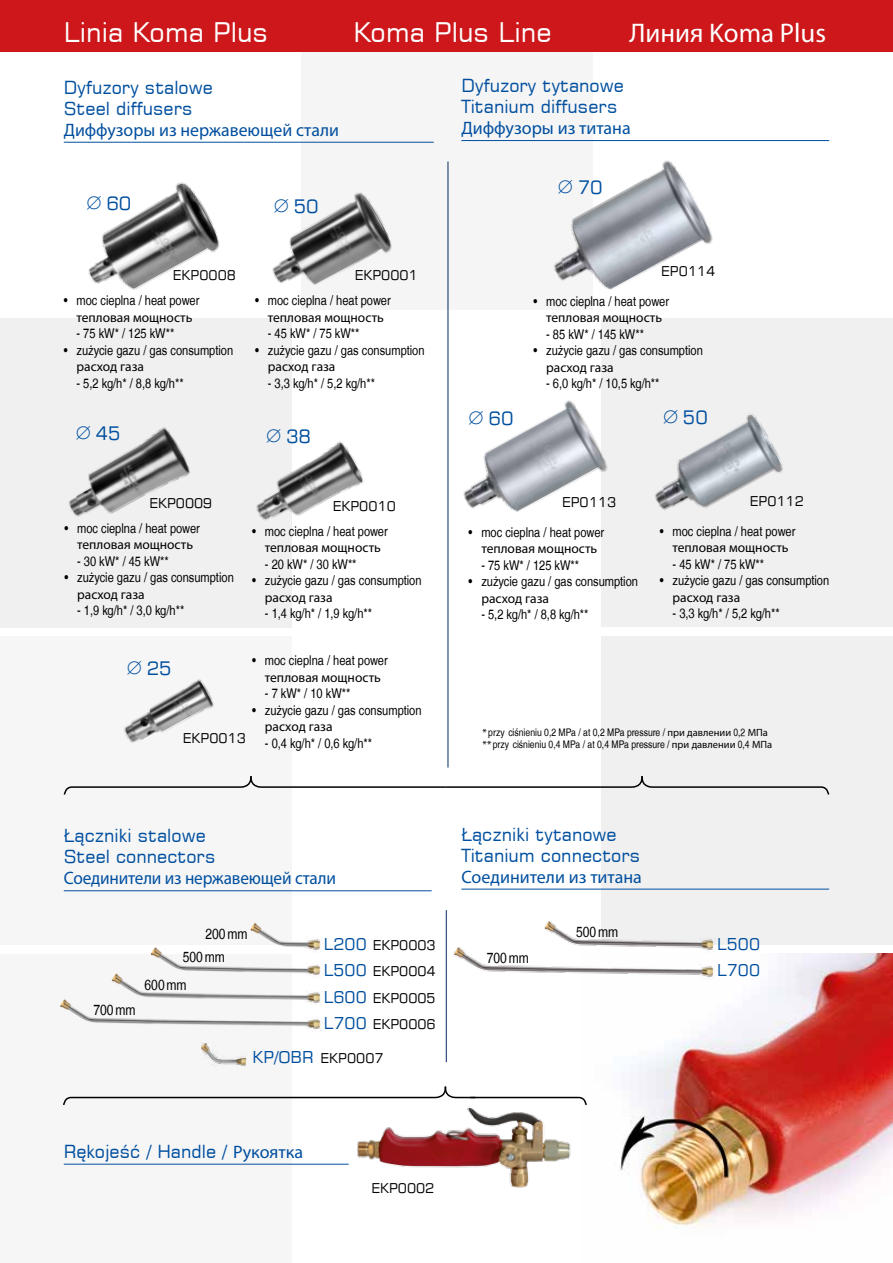
<style>
.page{position:relative;width:893px;height:1263px;background:#fff}
.page>*{position:absolute;margin:0;border:0;box-sizing:border-box;transform-origin:0 0}
.t1{font:27px "Square 721 EU";color:#fff}
.t2{font:27px "Myriad Pro";color:#fff}
.t3{font:18.6px "Square 721 EU";color:#004f9f}
.t4{font:18px/21px "Square 721 EU";color:#004f9f}
.t5{font:18px "Myriad Pro";color:#004f9f}
.t6{font:18px "Myriad Pro";color:#004f9f;scale:.96 1}
.t7{font:16.35px/26.5px "Square 721 EU";color:#004f9f;text-align:justify}
.t8{font:14.7px "Nimbus San LCE Reg Con";color:#000}
.t9{font:13.5px "Nimbus San LCE Reg Con";color:#000}
.t10{font:13.5px "Myriad Pro";color:#000}
.t11{font:13.5px/26.4px "Square 721 EU";color:#000;text-align:justify}
.t12{font:10.5px/12px "Nimbus San LCE Reg Con";color:#000}
.s1{font-family:"Myriad Pro"}
.s2{font-family:"Helvetica CY Plain"}
.s3{font-size:16.35px;color:#004f9f}
</style>
<div class="page">
<div style="left:0;top:636px;width:292px;height:627px;background:#f0f0f0"></div>
<div style="left:601px;top:315px;width:292px;height:948px;background:#f0f0f0"></div>
<div style="left:0;top:627px;width:893px;height:9px;background:#fff"></div>
<div style="left:0;top:945px;width:893px;height:9px;background:#fff"></div>
<div style="left:0;top:309px;width:893px;height:9px;background:#fff"></div>
<div style="left:300px;top:0;width:292px;height:309px;background:#f5f5f5"></div>
<div style="left:0;top:318px;width:292px;height:309px;background:#f0f0f0"></div>
<div style="left:0;top:0;width:893px;height:51px;background:#cd171a"></div>
<svg style="left:63px;top:776px;width:767px;height:19px"></svg>
<img style="left:601px;top:954px;width:292px;height:309px">
<img style="left:250px;top:923px;width:56px;height:21px">
<img style="left:306px;top:939px;width:15px;height:13px">
<img style="left:60px;top:999px;width:142px;height:51px">
<img style="left:151px;top:944px;width:161px;height:27px">
<img style="left:90px;top:971px;width:216px;height:58px">
<img style="left:306px;top:963px;width:15px;height:14px">
<img style="left:306px;top:1019px;width:15px;height:12px">
<img style="left:306px;top:992px;width:15px;height:13px">
<img style="left:202px;top:1043px;width:44px;height:23px">
<hr style="left:461px;top:140px;width:368px;height:1px;background:#004f9f">
<hr style="left:64px;top:142px;width:370px;height:1px;background:#004f9f">
<hr style="left:64px;top:1164px;width:285px;height:1px;background:#004f9f">
<img style="left:338px;top:1107px;width:233px;height:81px">
<hr style="left:448px;top:162px;width:1px;height:605px;background:#042b60">
<hr style="left:461px;top:889px;width:368px;height:1px;background:#004f9f">
<hr style="left:64px;top:890px;width:368px;height:1px;background:#004f9f">
<hr style="left:446px;top:910px;width:1px;height:152px;background:#042b60">
<img style="left:544px;top:921px;width:155px;height:23px">
<img style="left:699px;top:938px;width:17px;height:13px">
<img style="left:445px;top:944px;width:260px;height:61px">
<img style="left:699px;top:964px;width:17px;height:15px">
<img style="left:514px;top:140px;width:237px;height:150px">
<img style="left:447px;top:358px;width:161px;height:204px">
<img style="left:655px;top:414px;width:128px;height:96px">
<img style="left:256px;top:441px;width:108px;height:80px">
<img style="left:68px;top:427px;width:123px;height:90px">
<img style="left:124px;top:679px;width:90px;height:64px">
<img style="left:272px;top:192px;width:120px;height:93px">
<img style="left:88px;top:182px;width:132px;height:108px">
<svg style="left:63px;top:1086px;width:524px;height:19px"></svg>
<h1 class="t1" style="left:64px;top:15px;width:206px">Linia Koma Plus</h1>
<h1 class="t1" style="left:353px;top:15px;width:200px">Koma Plus Line</h1>
<h1 class="t2" style="left:629px;top:17px;width:198px">Линия Koma Plus</h1>
<h3 class="t4" style="left:64px;top:77px;width:151px">Dyfuzory stalowe<br>Steel diffusers</h3>
<h3 class="t5" style="left:64px;top:119px;width:277px">Диффузоры из нержавеющей стали</h3>
<h2 class="t3" style="left:86px;top:192px;width:46px">∅ 60</h2>
<h2 class="t3" style="left:274px;top:194px;width:46px">∅ 50</h2>
<p class="t11" style="left:173px;top:262px;width:65px">EKP0008</p>
<p class="t11" style="left:355px;top:262px;width:65px">EKP0001</p>
<p class="t9" style="left:64px;top:292px;width:137px">• moc cieplna / heat power</p>
<p class="t10" style="left:77px;top:309px;width:117px">тепловая мощность</p>
<p class="t9" style="left:77px;top:325px;width:99px">- 75 kW* / 125 kW**</p>
<p class="t9" style="left:64px;top:342px;width:171px">• zużycie gazu / gas consumption</p>
<p class="t10" style="left:77px;top:358px;width:69px">расход газа</p>
<p class="t9" style="left:77px;top:375px;width:109px">- 5,2 kg/h* / 8,8 kg/h**</p>
<p class="t9" style="left:255px;top:292px;width:137px">• moc cieplna / heat power</p>
<p class="t10" style="left:268px;top:309px;width:117px">тепловая мощность</p>
<p class="t9" style="left:268px;top:325px;width:93px">- 45 kW* / 75 kW**</p>
<p class="t9" style="left:255px;top:342px;width:171px">• zużycie gazu / gas consumption</p>
<p class="t10" style="left:268px;top:358px;width:69px">расход газа</p>
<p class="t9" style="left:268px;top:375px;width:109px">- 3,3 kg/h* / 5,2 kg/h**</p>
<h2 class="t3" style="left:76px;top:422px;width:46px">∅ 45</h2>
<h2 class="t3" style="left:266px;top:425px;width:46px">∅ 38</h2>
<p class="t11" style="left:149px;top:490px;width:65px">EKP0009</p>
<p class="t9" style="left:64px;top:520px;width:137px">• moc cieplna / heat power</p>
<p class="t10" style="left:77px;top:536px;width:117px">тепловая мощность</p>
<p class="t9" style="left:77px;top:553px;width:93px">- 30 kW* / 45 kW**</p>
<p class="t9" style="left:64px;top:569px;width:171px">• zużycie gazu / gas consumption</p>
<p class="t10" style="left:77px;top:586px;width:69px">расход газа</p>
<p class="t9" style="left:77px;top:602px;width:109px">- 1,9 kg/h* / 3,0 kg/h**</p>
<p class="t11" style="left:333px;top:493px;width:65px">EKP0010</p>
<p class="t9" style="left:252px;top:523px;width:137px">• moc cieplna / heat power</p>
<p class="t10" style="left:265px;top:539px;width:117px">тепловая мощность</p>
<p class="t9" style="left:265px;top:556px;width:93px">- 20 kW* / 30 kW**</p>
<p class="t9" style="left:252px;top:572px;width:171px">• zużycie gazu / gas consumption</p>
<p class="t10" style="left:265px;top:589px;width:69px">расход газа</p>
<p class="t9" style="left:265px;top:605px;width:109px">- 1,4 kg/h* / 1,9 kg/h**</p>
<h2 class="t3" style="left:127px;top:657px;width:46px">∅ 25</h2>
<p class="t9" style="left:252px;top:653px;width:137px">• moc cieplna / heat power</p>
<p class="t10" style="left:265px;top:669px;width:117px">тепловая мощность</p>
<p class="t9" style="left:265px;top:685px;width:87px">- 7 kW* / 10 kW**</p>
<p class="t9" style="left:252px;top:702px;width:171px">• zużycie gazu / gas consumption</p>
<p class="t10" style="left:265px;top:718px;width:69px">расход газа</p>
<p class="t9" style="left:265px;top:735px;width:109px">- 0,4 kg/h* / 0,6 kg/h**</p>
<p class="t11" style="left:183px;top:724px;width:65px">EKP0013</p>
<h3 class="t4" style="left:461px;top:75px;width:164px">Dyfuzory tytanowe<br>Titanium diffusers</h3>
<h3 class="t5" style="left:461px;top:117px;width:171px">Диффузоры из титана</h3>
<h2 class="t3" style="left:558px;top:175px;width:46px">∅ 70</h2>
<p class="t11" style="left:661px;top:258px;width:55px">EP0114</p>
<h2 class="t3" style="left:469px;top:406px;width:46px">∅ 60</h2>
<p class="t9" style="left:533px;top:293px;width:137px">• moc cieplna / heat power</p>
<p class="t10" style="left:546px;top:309px;width:117px">тепловая мощность</p>
<p class="t9" style="left:546px;top:326px;width:99px">- 85 kW* / 145 kW**</p>
<p class="t9" style="left:533px;top:342px;width:171px">• zużycie gazu / gas consumption</p>
<p class="t10" style="left:546px;top:359px;width:69px">расход газа</p>
<p class="t9" style="left:546px;top:375px;width:115px">- 6,0 kg/h* / 10,5 kg/h**</p>
<h2 class="t3" style="left:663px;top:405px;width:46px">∅ 50</h2>
<p class="t11" style="left:562px;top:489px;width:55px">EP0113</p>
<p class="t11" style="left:750px;top:488px;width:55px">EP0112</p>
<p class="t9" style="left:469px;top:524px;width:137px">• moc cieplna / heat power</p>
<p class="t10" style="left:481px;top:540px;width:117px">тепловая мощность</p>
<p class="t9" style="left:481px;top:557px;width:99px">- 75 kW* / 125 kW**</p>
<p class="t9" style="left:469px;top:573px;width:171px">• zużycie gazu / gas consumption</p>
<p class="t10" style="left:481px;top:590px;width:69px">расход газа</p>
<p class="t9" style="left:481px;top:606px;width:109px">- 5,2 kg/h* / 8,8 kg/h**</p>
<p class="t9" style="left:660px;top:523px;width:137px">• moc cieplna / heat power</p>
<p class="t10" style="left:673px;top:539px;width:117px">тепловая мощность</p>
<p class="t9" style="left:673px;top:556px;width:93px">- 45 kW* / 75 kW**</p>
<p class="t9" style="left:660px;top:572px;width:171px">• zużycie gazu / gas consumption</p>
<p class="t10" style="left:673px;top:589px;width:69px">расход газа</p>
<p class="t9" style="left:673px;top:605px;width:109px">- 3,3 kg/h* / 5,2 kg/h**</p>
<p class="t12" style="left:483px;top:726px;width:291px"><span class="s1">*</span> przy ciśnieniu 0,2 MPa / at 0,2 MPa pressure / <span class="s1">при давлении</span> <span class="s2">0,2</span> <span class="s1">МПа **</span> przy ciśnieniu 0,4 MPa / at 0,4 MPa pressure / <span class="s1">при давлении</span> <span class="s2">0,4</span> <span class="s1">МПа</span></p>
<h3 class="t4" style="left:64px;top:825px;width:153px">Łączniki stalowe<br>Steel connectors</h3>
<h3 class="t6" style="left:64px;top:867px;width:285px">Соединители из нержавеющей стали</h3>
<p class="t8" style="left:94px;top:1001px;width:44px">700mm</p>
<p class="t8" style="left:205px;top:925px;width:44px">200mm</p>
<p class="t8" style="left:183px;top:948px;width:44px">500mm</p>
<p class="t8" style="left:145px;top:976px;width:44px">600mm</p>
<p class="t7" style="left:324px;top:930px;width:44px">L200<br>L500<br>L600<br>L700</p>
<p class="t11" style="left:373px;top:931px;width:65px">EKP0003<br>EKP0004<br>EKP0005<br>EKP0006</p>
<p class="t11" style="left:252px;top:1045px;width:133px"><span class="s3">KP/OBR</span> EKP0007</p>
<h3 class="t4" style="left:461px;top:824px;width:180px">Łączniki tytanowe<br>Titanium connectors</h3>
<h3 class="t5" style="left:461px;top:866px;width:182px">Соединители из титана</h3>
<p class="t8" style="left:487px;top:948px;width:44px">700mm</p>
<p class="t8" style="left:576px;top:923px;width:44px">500mm</p>
<p class="t7" style="left:717px;top:930px;width:44px">L500<br>L700</p>
<h3 class="t4" style="left:64px;top:1141px;width:241px">Rękojeść / Handle / <span class="s1">Рукоятка</span></h3>
<p class="t11" style="left:371px;top:1174px;width:65px">EKP0002</p>
</div>
